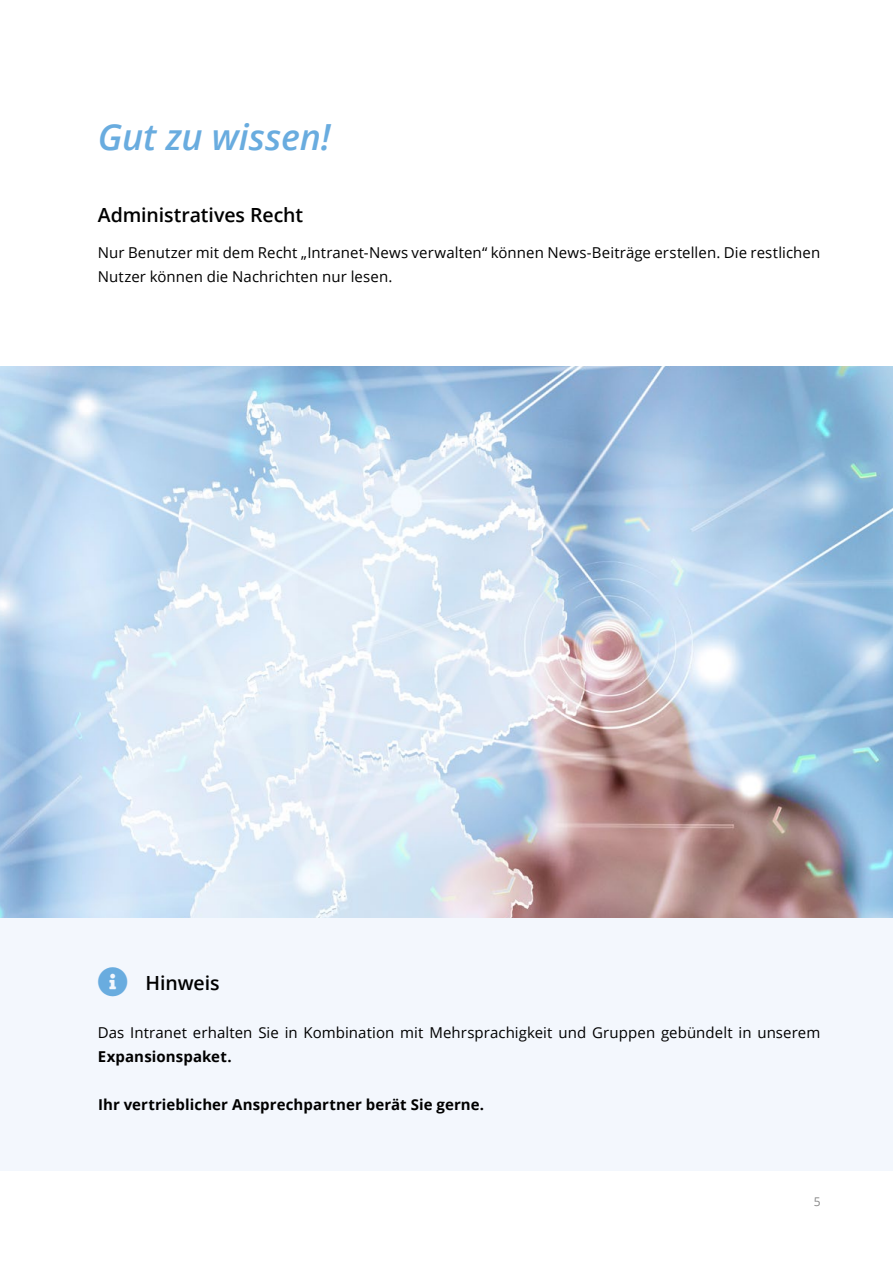
<style>
.page{position:relative;width:893px;height:1263px;background:#fff}
.page>*{position:absolute;margin:0;border:0;box-sizing:border-box;transform-origin:0 0}
.t1{font:italic 600 36px "Open Sans";letter-spacing:-.005em;color:#69acdf}
.t2{font:600 19.5px "Open Sans";letter-spacing:-.005em;color:#000}
.t3{font:15px/24px "Open Sans";letter-spacing:.005em;color:#000}
.t4{font:700 15px "Open Sans";letter-spacing:.005em;color:#000}
.t5{font:12px "Open Sans";color:#878787}
.s1{color:#69acdf}
</style>
<div class="page">
<img style="left:0;top:366px;width:893px;height:552px">
<div style="left:0;top:918px;width:893px;height:252px;background:#f3f7fd"></div>
<h1 class="t1" style="left:98px;top:112px;width:234px">Gut zu wissen!</h1>
<h2 class="t2" style="left:98px;top:202px;width:207px">Administratives Recht</h2>
<p class="t3" style="left:98px;top:240px;width:724px">Nur Benutzer mit dem Recht „Intranet-News verwalten“ können News-Beiträge erstellen. Die restlichen<br>Nutzer können die Nachrichten nur lesen.</p>
<h2 class="t2" style="left:98px;top:970px;width:123px"><span class="s1">■□●</span> Hinweis</h2>
<p class="t3" style="left:98px;top:1020px;width:724px">Das Intranet erhalten Sie in Kombination mit Mehrsprachigkeit und Gruppen gebündelt in unserem</p>
<p class="t4" style="left:98px;top:1046px;width:135px">Expansionspaket.</p>
<p class="t4" style="left:98px;top:1094px;width:388px">Ihr vertrieblicher Ansprechpartner berät Sie gerne.</p>
<p class="t5" style="left:814px;top:1193px;width:8px">5</p>
</div>
